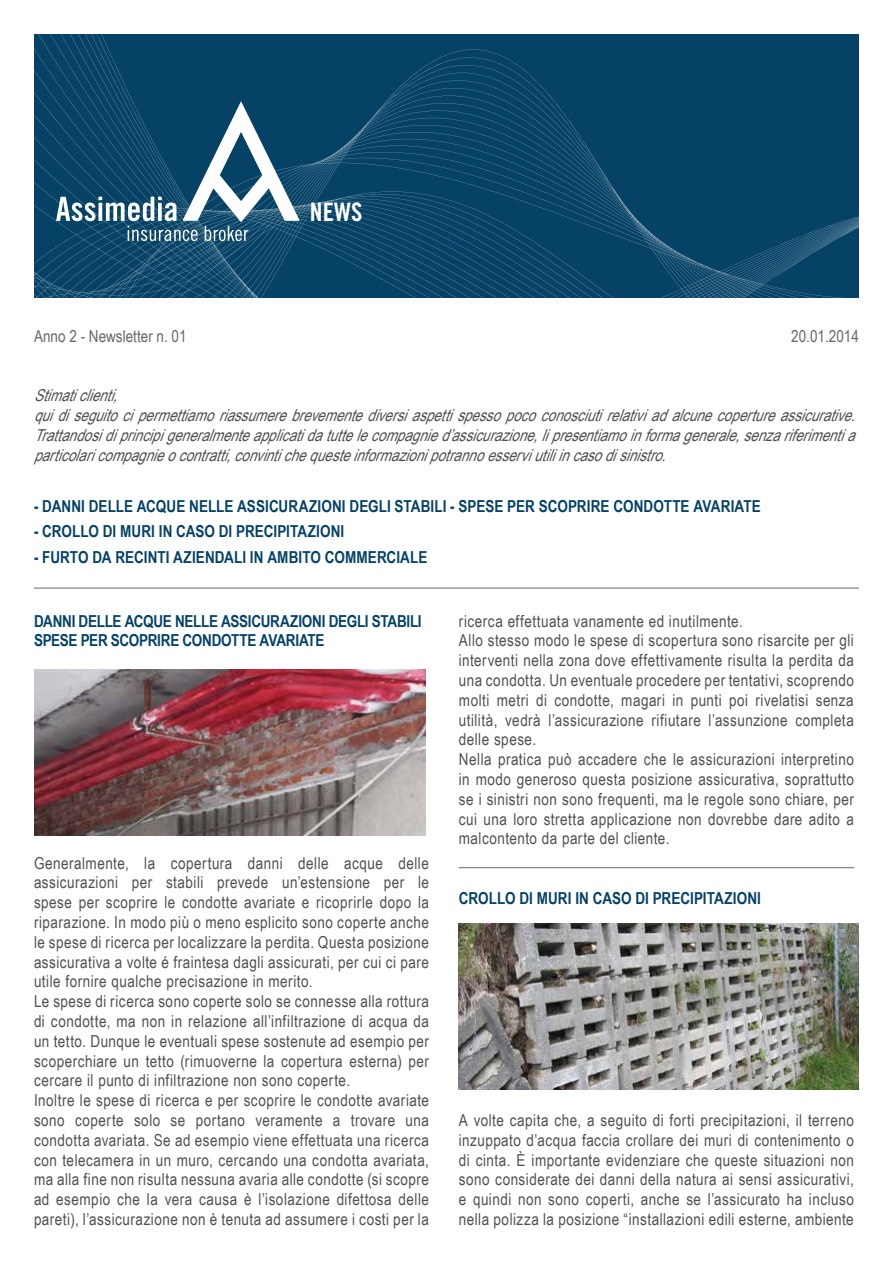
<style>
.page{position:relative;width:893px;height:1263px;background:#fff}
.page>*{position:absolute;margin:0;border:0;box-sizing:border-box;transform-origin:0 0}
.t1{font:25.5px "Trade Gothic LT Std Bd Cn 20";color:#fff}
.t2{font:16.5px/19.8px "Arial Narrow";letter-spacing:.03em;color:#504f53}
.t3{font:italic 16.5px/19.8px "Arial Narrow";color:#504f53}
.t4{font:700 16.5px/19.8px "Arial Narrow";letter-spacing:-.005em;color:#054266}
.t5{font:16.5px "Arial Narrow";color:#68676c}
</style>
<div class="page">
<div style="left:34px;top:34px;width:825px;height:157px;background:#054266"></div>
<svg style="left:34px;top:191px;width:825px;height:107px;background:#0c476a"></svg>
<hr style="left:34px;top:588px;width:825px;height:1px;background:#68676c">
<img style="left:34px;top:670px;width:391px;height:166px">
<svg style="left:56px;top:101px;width:244px;height:140px;background:#366784"></svg>
<img style="left:459px;top:924px;width:399px;height:166px">
<hr style="left:459px;top:867px;width:395px;height:1px;background:#68676c">
<h1 class="t1" style="left:310px;top:196px;width:54px">NEWS</h1>
<p class="t5" style="left:34px;top:324px;width:154px">Anno 2 - Newsletter n. 01</p>
<p class="t5" style="left:791px;top:324px;width:69px">20.01.2014</p>
<p class="t3" style="left:34px;top:385px;width:831px">Stimaticlienti, quidiseguitocipermettiamoriassumerebrevementediversiaspettispessopococonosciutirelativiadalcunecopertureassicurative.<br>Trattandosidiprincipigeneralmenteapplicatidatuttelecompagnied’assicurazione,lipresentiamoinformagenerale,senzariferimentia particolaricompagnieocontratti,convintichequesteinformazionipotrannoesserviutiliincasodisinistro.</p>
<p class="t4" style="left:34px;top:495px;width:728px">- DANNI DELLE ACQUE NELLE ASSICURAZIONI DEGLI STABILI - SPESE PER SCOPRIRE CONDOTTE AVARIATE</p>
<p class="t4" style="left:34px;top:520px;width:312px">- CROLLO DI MURI IN CASO DI PRECIPITAZIONI</p>
<p class="t4" style="left:34px;top:546px;width:395px">- FURTO DA RECINTI AZIENDALI IN AMBITO COMMERCIALE</p>
<p class="t4" style="left:34px;top:610px;width:389px">DANNI DELLE ACQUE NELLE ASSICURAZIONI DEGLI STABILI<br>SPESE PER SCOPRIRE CONDOTTE AVARIATE</p>
<p class="t2" style="left:34px;top:852px;width:397px">Generalmente, la copertura danni delle acque delle assicurazioni per stabili prevede un’estensione per le spese per scoprire le condotte avariate e ricoprirle dopo la riparazione. In modo più o meno esplicito sono coperte anche le spese di ricerca per localizzare la perdita. Questa posizione assicurativa a volte é fraintesa dagli assicurati, per cui ci pare utile fornire qualche precisazione in merito.<br>Le spese di ricerca sono coperte solo se connesse alla rottura di condotte, ma non in relazione all’infiltrazione di acqua da un tetto. Dunque le eventuali spese sostenute ad esempio per scoperchiare un tetto (rimuoverne la copertura esterna) per cercare il punto di infiltrazione non sono coperte.<br>Inoltre le spese di ricerca e per scoprire le condotte avariate sono coperte solo se portano veramente a trovare una condotta avariata. Se ad esempio viene effettuata una ricerca con telecamera in un muro, cercando una condotta avariata, ma alla fine non risulta nessuna avaria alle condotte (si scopre ad esempio che la vera causa è l’isolazione difettosa delle pareti), l’assicurazione non è tenuta ad assumere i costi per la</p>
<p class="t2" style="left:459px;top:610px;width:397px">ricerca effettuata vanamente ed inutilmente.<br>Allo stesso modo le spese di scopertura sono risarcite per gli interventi nella zona dove effettivamente risulta la perdita da una condotta. Un eventuale procedere per tentativi, scoprendo molti metri di condotte, magari in punti poi rivelatisi senza utilità, vedrà l’assicurazione rifiutare l’assunzione completa delle spese.<br>Nella pratica può accadere che le assicurazioni interpretino in modo generoso questa posizione assicurativa, soprattutto se i sinistri non sono frequenti, ma le regole sono chiare, per cui una loro stretta applicazione non dovrebbe dare adito a malcontento da parte del cliente.</p>
<p class="t4" style="left:459px;top:887px;width:304px">CROLLO DI MURI IN CASO DI PRECIPITAZIONI</p>
<p class="t2" style="left:459px;top:1110px;width:397px;text-align:justify">A volte capita che, a seguito di forti precipitazioni, il terreno inzuppato d’acqua faccia crollare dei muri di contenimento o di cinta. È importante evidenziare che queste situazioni non sono considerate dei danni della natura ai sensi assicurativi, e quindi non sono coperti, anche se l’assicurato ha incluso nella polizza la posizione “installazioni edili esterne, ambiente</p>
</div>
